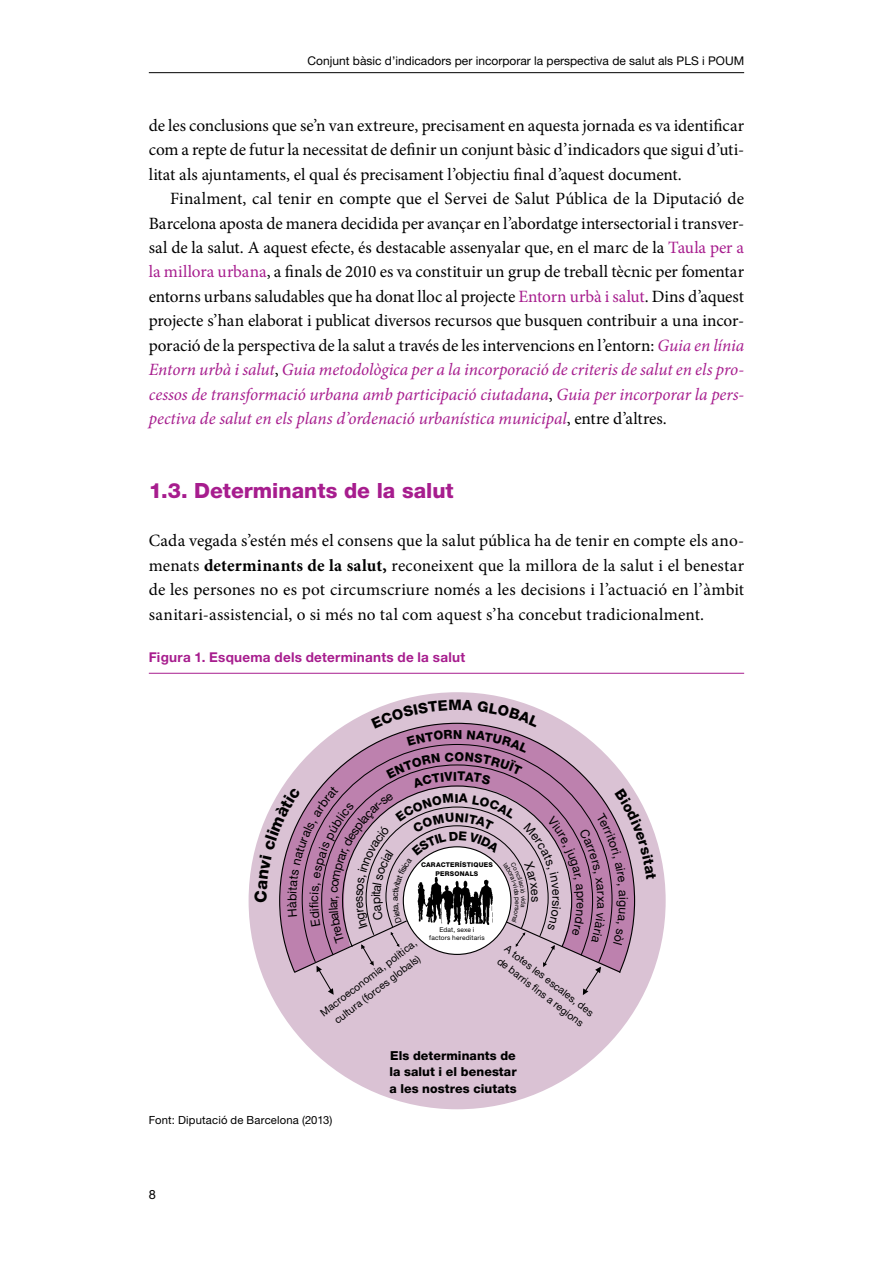
<style>
.page{position:relative;width:893px;height:1263px;background:#fff}
.page>*{position:absolute;margin:0;border:0;box-sizing:border-box;transform-origin:0 0}
.t1{font:800 21px "Helvetica Neue LT Std";color:#a71d8e}
.t2{font:17.25px/24.5px "Minion Pro";letter-spacing:-.005em;color:#000;text-align:justify}
.t3{font:800 14.4px "Helvetica Neue LT Std";color:#000}
.t4{font:700 13.5px "Helvetica Neue LT Std";letter-spacing:.02em;color:#a71d8e}
.t5{font:12.75px "Helvetica Neue LT Std";color:#000}
.t6{font:800 12.45px/16.5px "Helvetica Neue LT Std";letter-spacing:.005em;color:#000;text-align:justify}
.t7{font:12.45px "Helvetica Neue LT Std";color:#000}
.t8{font:12px "Helvetica Neue LT Std";color:#000}
.t9{font:11.25px "Helvetica Neue LT Std";letter-spacing:.015em;color:#000}
.t10{font:10.35px/14.5px "Helvetica Neue LT Std";color:#000;text-align:center}
.t11{font:6.6px/8.2px "Helvetica Neue LT Std";letter-spacing:.02em;color:#000;text-align:center}
.t12{font:800 6.6px/8.2px "Helvetica Neue LT Std";letter-spacing:.03em;color:#000;text-align:center}
.s1{color:#a71d8e}
.s2{font-style:italic;color:#a71d8e}
.s3{font-weight:700}
</style>
<div class="page">
<hr style="left:149px;top:72px;width:595px;height:1px;background:#000">
<hr style="left:149px;top:673px;width:595px;height:1px;background:#a71d8e">
<div style="left:250px;top:693px;width:415px;height:415px;background:#dac2d4;border-radius:50%"></div>
<svg style="left:254px;top:700px;width:402px;height:295px"></svg>
<p class="t8" style="left:308px;top:53px;width:438px">Conjunt bàsic d’indicadors per incorporar la perspectiva de salut als PLS i POUM</p>
<p class="t2" style="left:149px;top:113px;width:597px">de les conclusions que se’n van extreure, precisament en aquesta jornada es va identificar com a repte de futur la necessitat de definir un conjunt bàsic d’indicadors que sigui d’uti&shy;litat als ajuntaments, el qual és precisament l’objectiu final d’aquest document.</p>
<p class="t2" style="left:149px;top:186px;width:597px;text-indent:21px">Finalment, cal tenir en compte que el Servei de Salut Pública de la Diputació de Barcelona aposta de manera decidida per avançar en l’abordatge intersectorial i transver&shy;sal de la salut. A aquest efecte, és destacable assenyalar que, en el marc de la <span class="s1">Taula per a la millora urbana</span>, a finals de 2010 es va constituir un grup de treball tècnic per fomentar entorns urbans saludables que ha donat lloc al projecte <span class="s1">Entorn urbà i salut</span>. Dins d’aquest projecte s’han elaborat i publicat diversos recursos que busquen contribuir a una incor&shy;poració de la perspectiva de la salut a través de les intervencions en l’entorn: <span class="s2">Guia en línia Entorn urbà i salut</span>, <span class="s2">Guia metodològica per a la incorporació de criteris de salut en els pro&shy;cessos de transformació urbana amb participació ciutadana</span>, <span class="s2">Guia per incorporar la pers&shy;pectiva de salut en els plans d’ordenació urbanística municipal</span>, entre d’altres.</p>
<p class="t1" style="left:149px;top:478px;width:306px">1.3. Determinants de la salut</p>
<p class="t2" style="left:149px;top:529px;width:597px">Cada vegada s’estén més el consens que la salut pública ha de tenir en compte els ano&shy;menats <span class="s3">determinants de la salut,</span> reconeixent que la millora de la salut i el benestar de les persones no es pot circumscriure només a les decisions i l’actuació en l’àmbit sanitari-assistencial, o si més no tal com aquest s’ha concebut tradicionalment.</p>
<p class="t4" style="left:149px;top:649px;width:318px">Figura 1. Esquema dels determinants de la salut</p>
<p class="t3" style="left:448px;top:696px;width:15px">M</p>
<p class="t6" style="left:453px;top:726px;width:11px">N</p>
<p class="t12" style="left:421px;top:861px;width:73px">CARACTERÍSTIQUES<br>PERSONALS</p>
<p class="t11" style="left:429px;top:925px;width:57px">Edat, sexe i factors hereditaris</p>
<p class="t7" style="left:564px;top:895px;width:6px;rotate:90deg">r</p>
<p class="t10" style="left:317px;top:1007px;width:120px;rotate:-37deg">Macroeconomia, política, cultura (forces globals)</p>
<p class="t10" style="left:510px;top:942px;width:111px;text-align:left;rotate:37deg">A totes les escales, des de barris fi ns a regions</p>
<p class="t9" style="left:149px;top:1113px;width:185px">Font: Diputació de Barcelona (2013)</p>
<p class="t5" style="left:149px;top:1186px;width:9px">8</p>
<p class="t6" style="left:389px;top:1047px;width:129px">Els determinants de la salut i el benestar a les nostres ciutats</p>
<p class="t7" style="left:631px;top:897px;width:4px;rotate:90deg">i</p>
</div>
